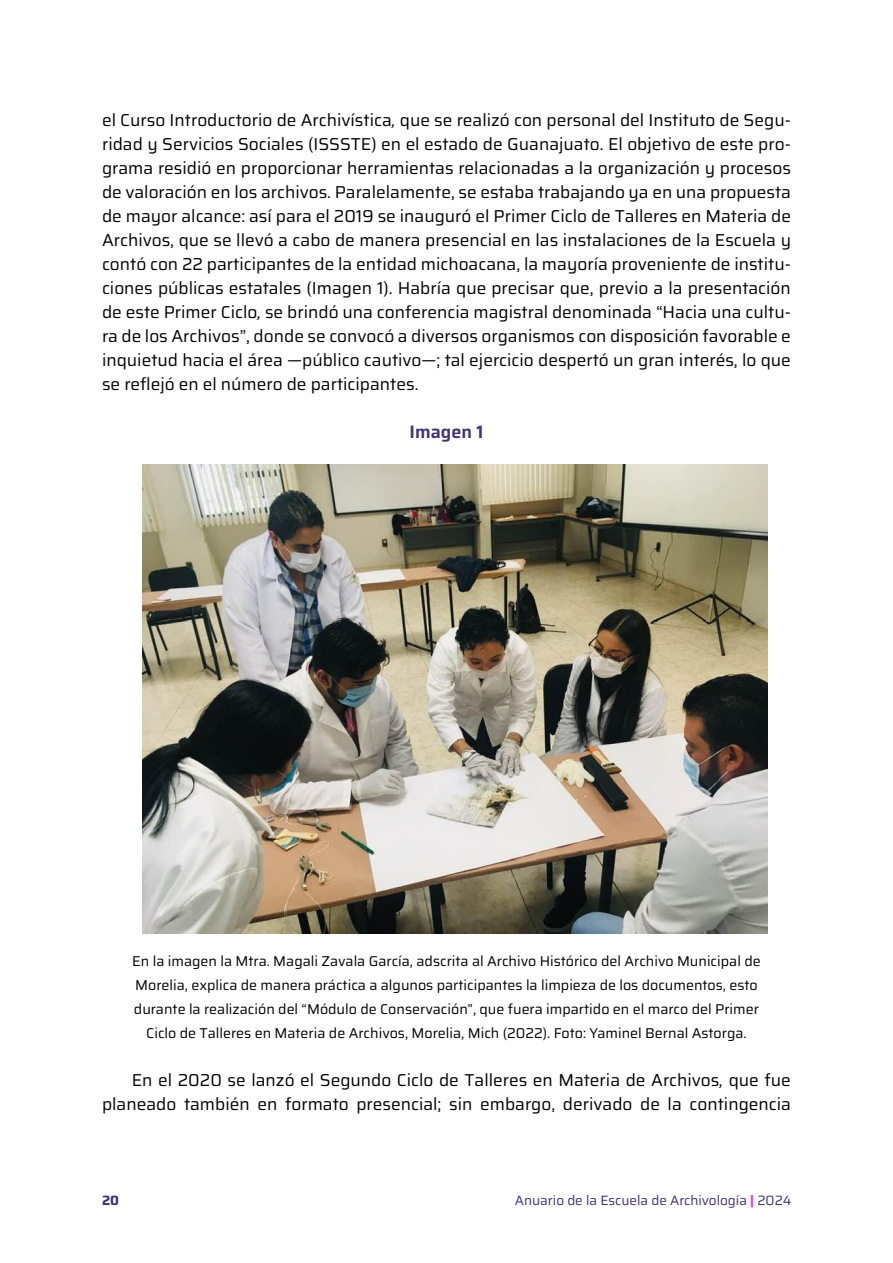
<style>
.page{position:relative;width:893px;height:1263px;background:#fff}
.page>*{position:absolute;margin:0;border:0;box-sizing:border-box;transform-origin:0 0}
.t1{font:600 18px "Saira";color:#3f3176}
.t2{font:17.25px/24px "Saira";color:#000;text-align:justify}
.t3{font:14.25px/24px "Saira";color:#000;text-align:center}
.t4{font:13.5px "Saira";color:#3f3176}
.t5{font:700 13.5px "Saira";color:#3f3176}
.s1{font-style:italic}
.s2{font-weight:700;color:#f521ff}
</style>
<div class="page">
<img style="left:142px;top:464px;width:626px;height:469px">
<p class="t2" style="left:102px;top:107px;width:690px">el Curso Introductorio de Archivística<span class="s1">,</span> que se realizó con personal del Instituto de Segu&shy;ridad y Servicios Sociales (ISSSTE) en el estado de Guanajuato. El objetivo de este pro&shy;grama residió en proporcionar herramientas relacionadas a la organización y procesos de valoración en los archivos. Paralelamente, se estaba trabajando ya en una propuesta de mayor alcance: así para el 2019 se inauguró el Primer Ciclo de Talleres en Materia de Archivos, que se llevó a cabo de manera presencial en las instalaciones de la Escuela y contó con 22 participantes de la entidad michoacana, la mayoría proveniente de institu&shy;ciones públicas estatales (Imagen 1). Habría que precisar que, previo a la presentación de este Primer Ciclo<span class="s1">,</span> se brindó una conferencia magistral denominada “Hacia una cultu&shy;ra de los Archivos”, donde se convocó a diversos organismos con disposición favorable e inquietud hacia el área —público cautivo—; tal ejercicio despertó un gran interés, lo que se reflejó en el número de participantes.</p>
<p class="t1" style="left:410px;top:417px;width:75px">Imagen 1</p>
<p class="t3" style="left:132px;top:949px;width:630px">En la imagen la Mtra. Magali Zavala García, adscrita al Archivo Histórico del Archivo Municipal de Morelia, explica de manera práctica a algunos participantes la limpieza de los documentos, esto durante la realización del “Módulo de Conservación”, que fuera impartido en el marco del Primer Ciclo de Talleres en Materia de Archivos, Morelia, Mich (2022). Foto: Yaminel Bernal Astorga.</p>
<p class="t2" style="left:102px;top:1067px;width:690px;text-align:right">En el 2020 se lanzó el Segundo Ciclo de Talleres en Materia de Archivos<span class="s1">,</span> que fue planeado también en formato presencial; sin embargo, derivado de la contingencia</p>
<p class="t5" style="left:102px;top:1189px;width:19px">20</p>
<p class="t4" style="left:515px;top:1189px;width:278px">Anuario de la Escuela de Archivología <span class="s2">|</span> 2024</p>
</div>
